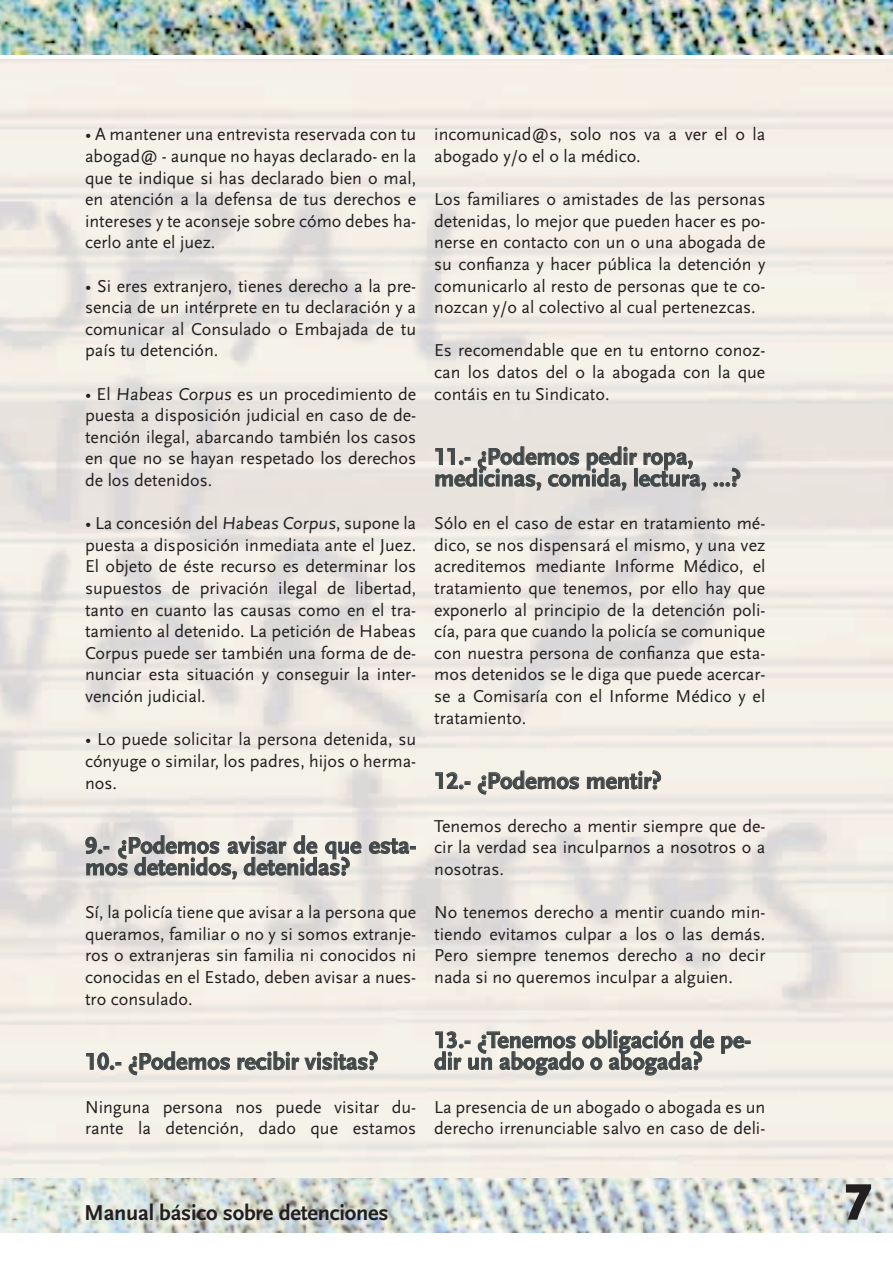
<style>
.page{position:relative;width:893px;height:1263px;background:#fff}
.page>*{position:absolute;margin:0;border:0;box-sizing:border-box;transform-origin:0 0}
.t1{font:700 45px "Trebuchet MS";color:#231f20}
.t2{font:24px/21.6px "Scala Sans Bold LF";color:#424849}
.t3{font:700 22.5px "Scala Sans";letter-spacing:-.01em;color:#231f20}
.t4{font:18px/21.6px "Scala Sans";color:#231f20;text-align:justify}
</style>
<div class="page">
<img style="left:0;top:0;width:893px;height:54px">
<img style="left:0;top:60px;width:893px;height:1172px">
<svg style="left:844px;top:1183px;width:29px;height:38px"></svg>
<svg style="left:369px;top:838px;width:47px;height:16px"></svg>
<svg style="left:85px;top:835px;width:277px;height:45px;background:#c6c4c1"></svg>
<svg style="left:86px;top:1052px;width:35px;height:18px"></svg>
<svg style="left:128px;top:1051px;width:103px;height:25px;background:#cfcdc7"></svg>
<svg style="left:237px;top:1051px;width:141px;height:19px;background:#c2c2bc"></svg>
<svg style="left:435px;top:446px;width:271px;height:45px;background:#c6c3bf"></svg>
<svg style="left:713px;top:467px;width:28px;height:20px"></svg>
<svg style="left:435px;top:772px;width:35px;height:17px"></svg>
<svg style="left:477px;top:770px;width:103px;height:25px;background:#d0cdc7"></svg>
<svg style="left:587px;top:770px;width:74px;height:20px"></svg>
<svg style="left:721px;top:1035px;width:29px;height:19px"></svg>
<svg style="left:434px;top:1029px;width:281px;height:47px;background:#ceccc7"></svg>
<p class="t4" style="left:85px;top:124px;width:333px">• A mantener una entrevista reservada con tu abogad@ - aunque no hayas declarado- en la que te indique si has declarado bien o mal, en atención a la defensa de tus derechos e intereses y te aconseje sobre cómo debes ha&shy;cerlo ante el juez.</p>
<p class="t4" style="left:85px;top:275px;width:333px">• Si eres extranjero, tienes derecho a la pre&shy;sencia de un intérprete en tu declaración y a comunicar al Consulado o Embajada de tu país tu detención.</p>
<p class="t4" style="left:85px;top:383px;width:333px">• El Habeas Corpus es un procedimiento de puesta a disposición judicial en caso de de&shy;tención ilegal, abarcando también los casos en que no se hayan respetado los derechos de los detenidos.</p>
<p class="t4" style="left:85px;top:513px;width:333px">• La concesión del Habeas Corpus, supone la puesta a disposición inmediata ante el Juez.<br>El objeto de éste recurso es determinar los supuestos de privación ilegal de libertad, tanto en cuanto las causas como en el tra&shy;tamiento al detenido. La petición de Habeas Corpus puede ser también una forma de de&shy;nunciar esta situación y conseguir la inter&shy;vención judicial.</p>
<p class="t4" style="left:85px;top:729px;width:333px">• Lo puede solicitar la persona detenida, su cónyuge o similar, los padres, hijos o herma&shy;nos.</p>
<h2 class="t2" style="left:85px;top:835px;width:333px">9.- ¿Podemos avisar de que esta&shy;mos detenidos, detenidas?</h2>
<p class="t4" style="left:85px;top:902px;width:333px">Sí, la policía tiene que avisar a la persona que queramos, familiar o no y si somos extranje&shy;ros o extranjeras sin familia ni conocidos ni conocidas en el Estado, deben avisar a nues&shy;tro consulado.</p>
<h2 class="t2" style="left:85px;top:1051px;width:295px">10.- ¿Podemos recibir visitas?</h2>
<p class="t4" style="left:85px;top:1096px;width:333px">Ninguna persona nos puede visitar du&shy;rante la detención, dado que estamos</p>
<p class="t4" style="left:434px;top:124px;width:333px">incomunicad@s, solo nos va a ver el o la abogado y/o el o la médico.</p>
<p class="t4" style="left:434px;top:189px;width:333px">Los familiares o amistades de las personas detenidas, lo mejor que pueden hacer es po&shy;nerse en contacto con un o una abogada de su confianza y hacer pública la detención y comunicarlo al resto de personas que te co&shy;nozcan y/o al colectivo al cual pertenezcas.</p>
<p class="t4" style="left:434px;top:340px;width:333px">Es recomendable que en tu entorno conoz&shy;can los datos del o la abogada con la que contáis en tu Sindicato.</p>
<h2 class="t2" style="left:434px;top:446px;width:308px">11.- ¿Podemos pedir ropa, medicinas, comida, lectura, ...?</h2>
<p class="t4" style="left:434px;top:513px;width:333px">Sólo en el caso de estar en tratamiento mé&shy;dico, se nos dispensará el mismo, y una vez acreditemos mediante Informe Médico, el tratamiento que tenemos, por ello hay que exponerlo al principio de la detención poli&shy;cía, para que cuando la policía se comunique con nuestra persona de confianza que esta&shy;mos detenidos se le diga que puede acercar&shy;se a Comisaría con el Informe Médico y el tratamiento.</p>
<h2 class="t2" style="left:434px;top:770px;width:229px">12.- ¿Podemos mentir?</h2>
<p class="t4" style="left:434px;top:815px;width:333px">Tenemos derecho a mentir siempre que de&shy;cir la verdad sea inculparnos a nosotros o a nosotras.</p>
<p class="t4" style="left:434px;top:902px;width:333px">No tenemos derecho a mentir cuando min&shy;tiendo evitamos culpar a los o las demás.<br>Pero siempre tenemos derecho a no decir nada si no queremos inculpar a alguien.</p>
<h2 class="t2" style="left:434px;top:1030px;width:318px">13.- ¿Tenemos obligación de pe&shy;dir un abogado o abogada?</h2>
<p class="t4" style="left:434px;top:1096px;width:333px">La presencia de un abogado o abogada es un derecho irrenunciable salvo en caso de deli-</p>
<p class="t3" style="left:84px;top:1200px;width:306px">Manual básico sobre detenciones</p>
<h1 class="t1" style="left:844px;top:1174px;width:28px">7</h1>
</div>
